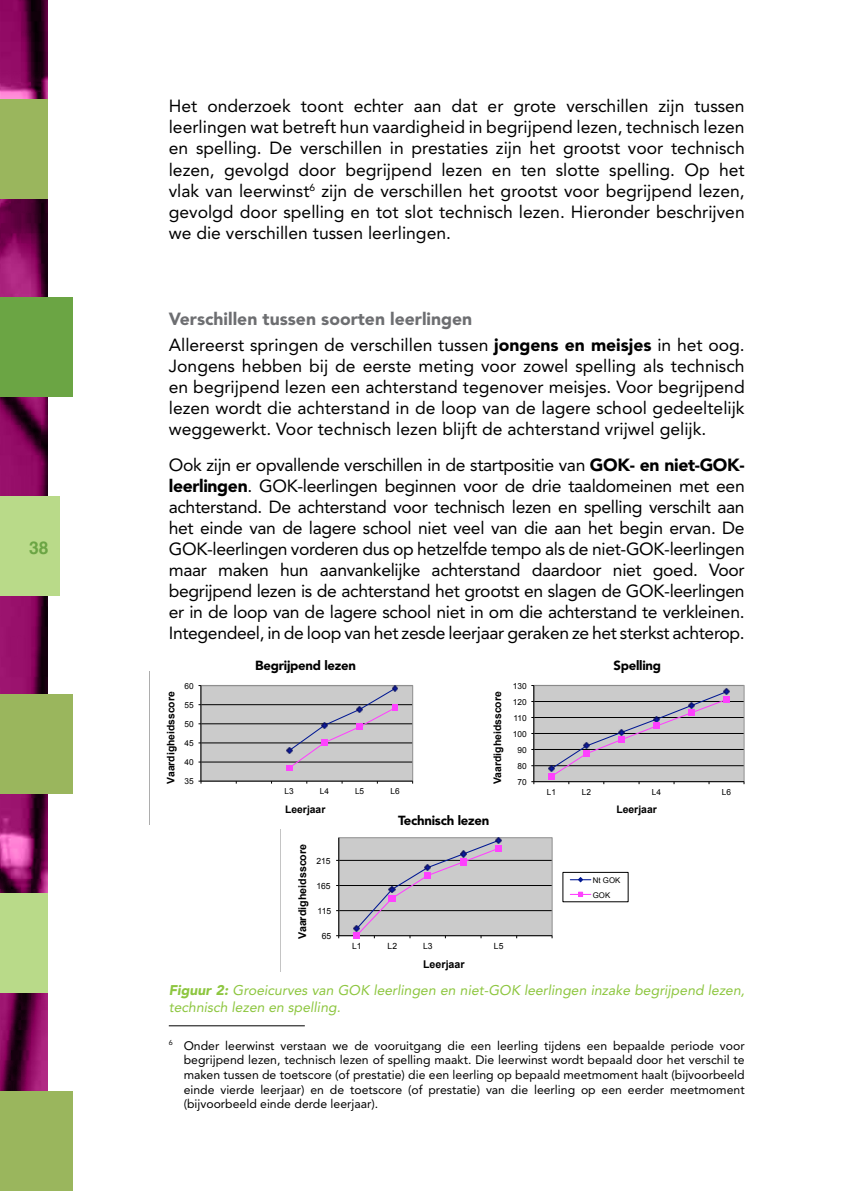
<style>
.page{position:relative;width:844px;height:1191px;background:#fff}
.page>*{position:absolute;margin:0;border:0;box-sizing:border-box;transform-origin:0 0}
.t1{font:17.5px/21px "Avenir LT Std";color:#000;text-align:justify}
.t2{font:700 17.5px "Helvetica";color:#6ba544}
.t3{font:italic 14px/16.8px "Avenir LT Std";color:#8dc63f}
.t4{font:900 13.12px "Avenir LT Std";letter-spacing:-.02em;color:#000}
.t5{font:12.25px/14.7px "Avenir LT Std";color:#000;text-align:justify}
.t6{font:700 10.67px "Arial";color:#000}
.t7{font:700 10.33px "Arial";color:#000}
.t8{font:8.58px "Arial";color:#000}
.t9{font:8.4px "Arial";color:#000}
.t10{font:8.22px "Arial";color:#000}
.t11{font:7.88px/14.7px "Arial";color:#000}
.s1{font-weight:900;color:#6d6e71}
.s2{font-weight:900}
</style>
<div class="page">
<img style="left:0;top:0;width:48px;height:1091px">
<div style="left:0;top:99px;width:48px;height:99px;background:#9ab65d"></div>
<div style="left:0;top:298px;width:73px;height:99px;background:#6ba544"></div>
<div style="left:0;top:496px;width:60px;height:99px;background:#b9da89"></div>
<div style="left:0;top:694px;width:73px;height:100px;background:#9ab65d"></div>
<div style="left:0;top:893px;width:48px;height:99px;background:#b9da89"></div>
<div style="left:0;top:1091px;width:73px;height:100px;background:#9ab65d"></div>
<hr style="left:169px;top:1025px;width:136px;height:1px;background:#000">
<svg style="left:198px;top:685px;width:216px;height:99px;background:#bfbcc0"></svg>
<svg style="left:531px;top:684px;width:214px;height:101px;background:#bdb9bf"></svg>
<svg style="left:336px;top:837px;width:293px;height:102px"></svg>
<p class="t2" style="left:29px;top:533px;width:21px">38</p>
<p class="t1" style="left:169px;top:96px;width:577px">Het onderzoek toont echter aan dat er grote verschillen zijn tussen leerlingen wat betreft hun vaardigheid in begrijpend lezen, technisch lezen en spelling. De verschillen in prestaties zijn het grootst voor technisch lezen, gevolgd door begrijpend lezen en ten slotte spelling. Op het vlak van leerwinst<sup>6</sup> zijn de verschillen het grootst voor begrijpend lezen, gevolgd door spelling en tot slot technisch lezen. Hieronder beschrijven we die verschillen tussen leerlingen.</p>
<p class="t1" style="left:169px;top:306px;width:577px;line-height:25.9px"><span class="s1">Verschillen tussen soorten leerlingen<br></span>Allereerst springen de verschillen tussen <span class="s2">jongens en meisjes</span> in het oog.</p>
<p class="t1" style="left:169px;top:356px;width:577px">Jongens hebben bij de eerste meting voor zowel spelling als technisch en begrijpend lezen een achterstand tegenover meisjes. Voor begrijpend lezen wordt die achterstand in de loop van de lagere school gedeeltelijk weggewerkt. Voor technisch lezen blijft de achterstand vrijwel gelijk.</p>
<p class="t1" style="left:169px;top:454px;width:577px">Ook zijn er opvallende verschillen in de startpositie van <span class="s2">GOK- en niet-GOK&shy;leerlingen</span>. GOK-leerlingen beginnen voor de drie taaldomeinen met een achterstand. De achterstand voor technisch lezen en spelling verschilt aan het einde van de lagere school niet veel van die aan het begin ervan. De GOK-leerlingen vorderen dus op hetzelfde tempo als de niet-GOK-leerlingen maar maken hun aanvankelijke achterstand daardoor niet goed. Voor begrijpend lezen is de achterstand het grootst en slagen de GOK-leerlingen er in de loop van de lagere school niet in om die achterstand te verkleinen.<br>Integendeel, in de loop van het zesde leerjaar geraken ze het sterkst achterop.</p>
<p class="t7" style="left:164px;top:783px;width:93px;rotate:-90deg">Vaardigheidsscore</p>
<p class="t10" style="left:184px;top:680px;width:11px">60</p>
<p class="t10" style="left:184px;top:699px;width:11px">55</p>
<p class="t10" style="left:184px;top:718px;width:11px">50</p>
<p class="t10" style="left:184px;top:738px;width:11px">45</p>
<p class="t10" style="left:184px;top:757px;width:11px">40</p>
<p class="t10" style="left:184px;top:776px;width:11px">35</p>
<p class="t4" style="left:255px;top:657px;width:102px">Begrijpend lezen</p>
<p class="t10" style="left:284px;top:786px;width:11px">L3</p>
<p class="t10" style="left:320px;top:786px;width:11px">L4</p>
<p class="t10" style="left:355px;top:786px;width:11px">L5</p>
<p class="t10" style="left:390px;top:786px;width:11px">L6</p>
<p class="t7" style="left:490px;top:784px;width:94px;rotate:-90deg">Vaardigheidsscore</p>
<p class="t7" style="left:285px;top:802px;width:42px">Leerjaar</p>
<p class="t6" style="left:295px;top:939px;width:96px;rotate:-90deg">Vaardigheidsscore</p>
<p class="t8" style="left:316px;top:855px;width:16px">215</p>
<p class="t8" style="left:316px;top:880px;width:16px">165</p>
<p class="t8" style="left:317px;top:905px;width:15px">115</p>
<p class="t8" style="left:322px;top:930px;width:11px">65</p>
<p class="t4" style="left:398px;top:812px;width:93px">Technisch lezen</p>
<p class="t8" style="left:352px;top:940px;width:11px">L1</p>
<p class="t8" style="left:387px;top:940px;width:11px">L2</p>
<p class="t8" style="left:423px;top:940px;width:11px">L3</p>
<p class="t8" style="left:494px;top:940px;width:11px">L5</p>
<p class="t6" style="left:423px;top:957px;width:43px">Leerjaar</p>
<p class="t9" style="left:512px;top:680px;width:15px">130</p>
<p class="t9" style="left:512px;top:696px;width:15px">120</p>
<p class="t9" style="left:513px;top:712px;width:15px">110</p>
<p class="t9" style="left:512px;top:728px;width:15px">100</p>
<p class="t9" style="left:517px;top:744px;width:11px">90</p>
<p class="t9" style="left:517px;top:760px;width:11px">80</p>
<p class="t9" style="left:517px;top:776px;width:11px">70</p>
<p class="t4" style="left:613px;top:657px;width:49px">Spelling</p>
<p class="t9" style="left:546px;top:786px;width:11px">L1</p>
<p class="t9" style="left:581px;top:786px;width:11px">L2</p>
<p class="t9" style="left:651px;top:786px;width:11px">L4</p>
<p class="t9" style="left:721px;top:786px;width:11px">L6</p>
<p class="t7" style="left:616px;top:803px;width:42px">Leerjaar</p>
<p class="t11" style="left:592px;top:873px;width:29px">Nt GOK<br>GOK</p>
<p class="t3" style="left:169px;top:982px;width:577px"><span class="s2">Figuur 2:</span> Groeicurves van GOK leerlingen en niet-GOK leerlingen inzake begrijpend lezen, technisch lezen en spelling.</p>
<p class="t5" style="left:184px;top:1038px;width:562px;text-indent:-15px"><sup>6</sup> Onder leerwinst verstaan we de vooruitgang die een leerling tijdens een bepaalde periode voor begrijpend lezen, technisch lezen of spelling maakt. Die leerwinst wordt bepaald door het verschil te maken tussen de toetscore (of prestatie) die een leerling op bepaald meetmoment haalt (bijvoorbeeld einde vierde leerjaar) en de toetscore (of prestatie) van die leerling op een eerder meetmoment (bijvoorbeeld einde derde leerjaar).</p>
</div>
